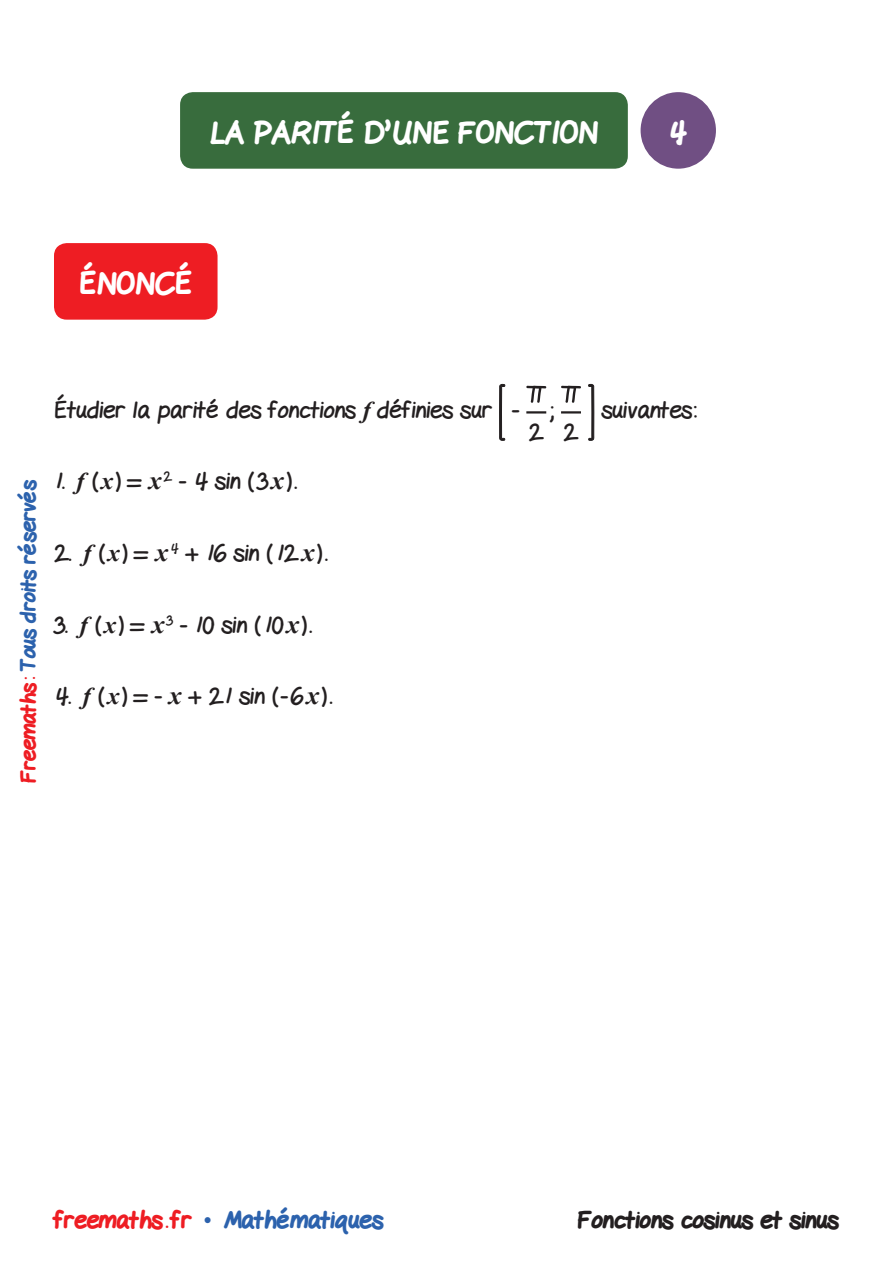
<style>
.page{position:relative;width:893px;height:1263px;background:#fff}
.page>*{position:absolute;margin:0;border:0;box-sizing:border-box;transform-origin:0 0}
.t1{font:800 30px "Gel Pen";color:#fff}
.t2{font:800 30px "Gel Pen";color:#fff}
.Texte-Enoncé{font:24px "Gel Pen";color:#231f20}
.t3{font:800 24px "Gel Pen";color:#2c62ad}
.t4{font:800 24px "Gel Pen";color:#231f20}
.t5{font:800 21px "Gel Pen";letter-spacing:-.01em;color:#2c62ad}
.s1{color:#ee1d23}
.s2{font-family:"Times New Roman";font-weight:700;font-style:italic}
.s3{font-family:"Times New Roman";font-weight:700;font-style:italic;font-size:25.5px}
.s4{font-family:"Times New Roman";font-weight:400}
</style>
<div class="page">
<div style="left:54px;top:243px;width:164px;height:77px;background:#ee1d23;border-radius:13px"></div>
<svg style="left:499px;top:383px;width:7px;height:58px"></svg>
<hr style="left:526px;top:411px;width:20px;height:2px;background:#231f20">
<svg style="left:526px;top:386px;width:20px;height:17px"></svg>
<hr style="left:561px;top:411px;width:20px;height:2px;background:#231f20">
<svg style="left:561px;top:386px;width:20px;height:17px"></svg>
<svg style="left:588px;top:383px;width:6px;height:58px"></svg>
<div style="left:180px;top:92px;width:448px;height:77px;background:#386c3d;border-radius:13px"></div>
<div style="left:641px;top:92px;width:75px;height:77px;background:#704f83;border-radius:50%"></div>
<p class="t1" style="left:210px;top:108px;width:389px">LA PARITÉ D’UNE FONCTION</p>
<p class="t2" style="left:668px;top:107px;width:20px">4</p>
<p class="t1" style="left:80px;top:259px;width:114px">ÉNONCÉ</p>
<p class="t5" style="left:11px;top:783px;width:305px;rotate:-90deg"><span class="s1">Freemaths:</span> Tous droits réservés</p>
<p class="Texte-Enoncé" style="left:54px;top:390px;width:467px">Étudier la parité des fonctions <span class="s2">f</span> définies sur -</p>
<p class="Texte-Enoncé" style="left:549px;top:390px;width:6px">;</p>
<p class="Texte-Enoncé" style="left:529px;top:412px;width:16px">2</p>
<p class="Texte-Enoncé" style="left:564px;top:412px;width:16px">2</p>
<p class="Texte-Enoncé" style="left:54px;top:461px;width:244px">1. <span class="s2">f</span> (<span class="s2">x</span>) = <span class="s3">x</span><sup>2</sup> - 4 sin (3<span class="s3">x</span>).</p>
<p class="Texte-Enoncé" style="left:54px;top:533px;width:275px">2. <span class="s2">f</span> (<span class="s2">x</span>) = <span class="s3">x</span><sup>4</sup> + 16 sin (12<span class="s3">x</span>).</p>
<p class="Texte-Enoncé" style="left:54px;top:605px;width:259px">3. <span class="s2">f</span> (<span class="s2">x</span>) = <span class="s3">x</span><sup>3</sup> - 10 sin (10<span class="s3">x</span>).</p>
<p class="Texte-Enoncé" style="left:54px;top:676px;width:280px">4. <span class="s2">f</span> (<span class="s2">x</span>) = - <span class="s3">x</span> + 21 sin (-6<span class="s3">x</span>).</p>
<p class="Texte-Enoncé" style="left:601px;top:390px;width:97px">suivantes:</p>
<p class="t3" style="left:54px;top:1200px;width:331px"><span class="s1">freemaths . fr</span> <span class="s4">•</span> Mathématiques</p>
<p class="t4" style="left:577px;top:1200px;width:263px">Fonctions cosinus et sinus</p>
</div>
